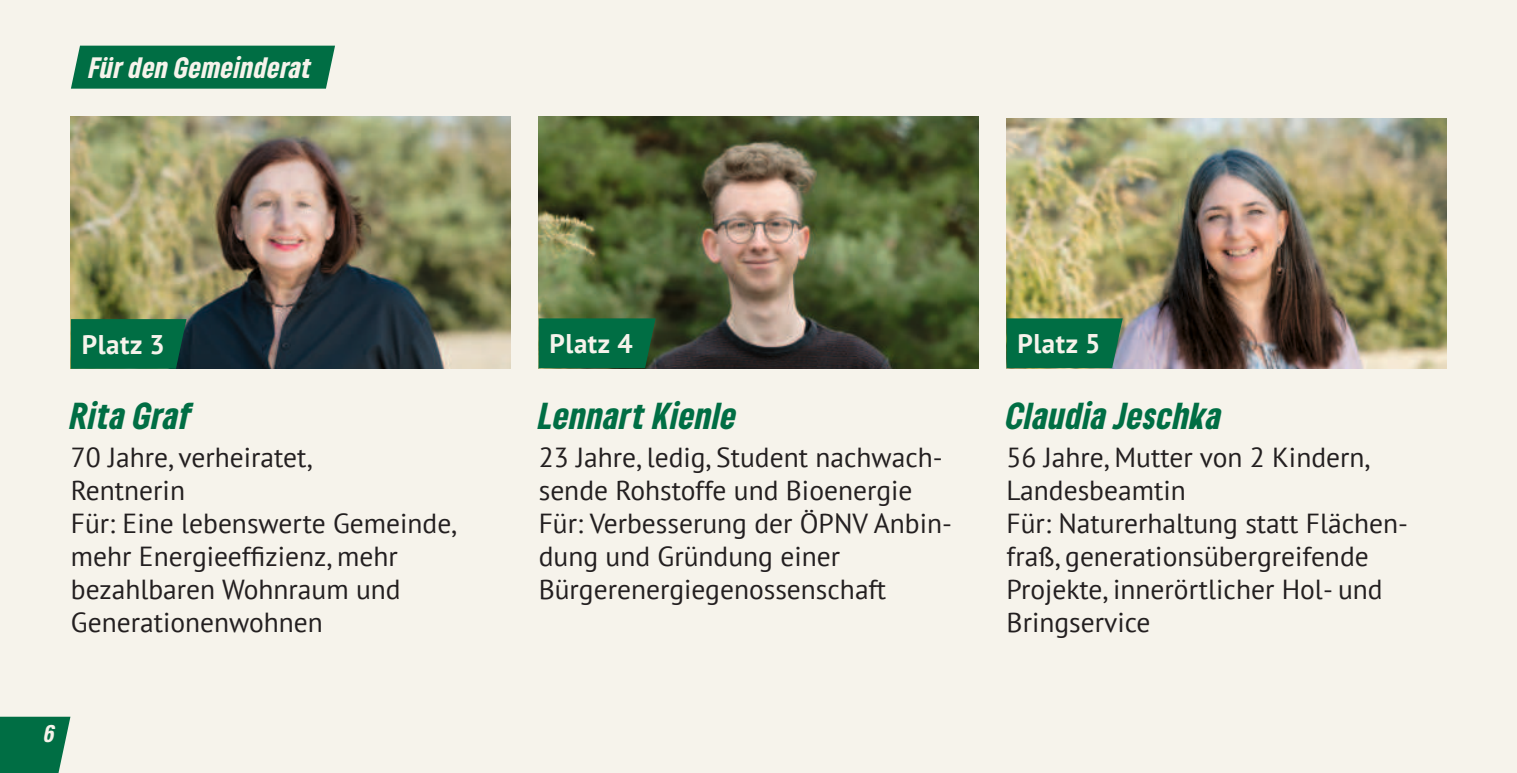
<style>
.page{position:relative;width:1517px;height:773px;background:#fff}
.page>*{position:absolute;margin:0;border:0;box-sizing:border-box;transform-origin:0 0}
.t1{font:italic 900 condensed 29.25px "Gruene Type";letter-spacing:.025em;color:#006e44}
.t2{font:27.5px/33px "PT Sans";color:#231f20}
.t3{font:700 27px "PT Sans";letter-spacing:.02em;color:#f6f3eb}
.t4{font:italic 900 condensed 23px "Gruene Type";letter-spacing:.03em;color:#f6f3eb}
.t5{font:italic 900 condensed 18.75px "Gruene Type";color:#f6f3eb}
</style>
<div class="page">
<div style="left:1502px;top:0;width:15px;height:772px;background:#f6f3eb"></div>
<div style="left:0;top:0;width:1502px;height:772px;background:#f6f3eb"></div>
<svg style="left:0;top:716px;width:70px;height:56px"></svg>
<img style="left:71px;top:116px;width:439px;height:252px">
<img style="left:1006px;top:118px;width:440px;height:250px">
<img style="left:539px;top:116px;width:439px;height:252px">
<div style="left:539px;top:318px;width:116px;height:50px;background:#006e44"></div>
<svg style="left:1006px;top:318px;width:116px;height:50px"></svg>
<svg style="left:71px;top:319px;width:115px;height:50px"></svg>
<div style="left:71px;top:46px;width:264px;height:43px;background:#006e44"></div>
<p class="t4" style="left:89px;top:54px;width:224px">Für den Gemeinderat</p>
<p class="t3" style="left:82px;top:334px;width:84px">Platz 3</p>
<p class="t3" style="left:549px;top:333px;width:84px">Platz 4</p>
<p class="t3" style="left:1017px;top:333px;width:84px">Platz 5</p>
<p class="t1" style="left:70px;top:399px;width:123px">Rita Graf</p>
<p class="t1" style="left:1006px;top:399px;width:217px">Claudia Jeschka</p>
<p class="t1" style="left:539px;top:399px;width:199px">Lennart Kienle</p>
<p class="t2" style="left:71px;top:441px;width:387px">70 Jahre, verheiratet,<br>Rentnerin<br>Für: Eine lebenswerte Gemeinde, mehr Energieef昀椀zienz, mehr bezahlbaren Wohnraum und<br>Generationenwohnen</p>
<p class="t2" style="left:539px;top:441px;width:415px">23 Jahre, ledig, Student nachwach&shy;sende Rohstoffe und Bioenergie<br>Für: Verbesserung der ÖPNV Anbin&shy;dung und Gründung einer<br>Bürgerenergiegenossenschaft</p>
<p class="t2" style="left:1006px;top:441px;width:403px">56 Jahre, Mutter von 2 Kindern,<br>Landesbeamtin<br>Für: Naturerhaltung statt Flächen&shy;fraß, generationsübergreifende<br>Projekte, innerörtlicher Hol- und<br>Bringservice</p>
<p class="t5" style="left:45px;top:722px;width:12px">6</p>
</div>
